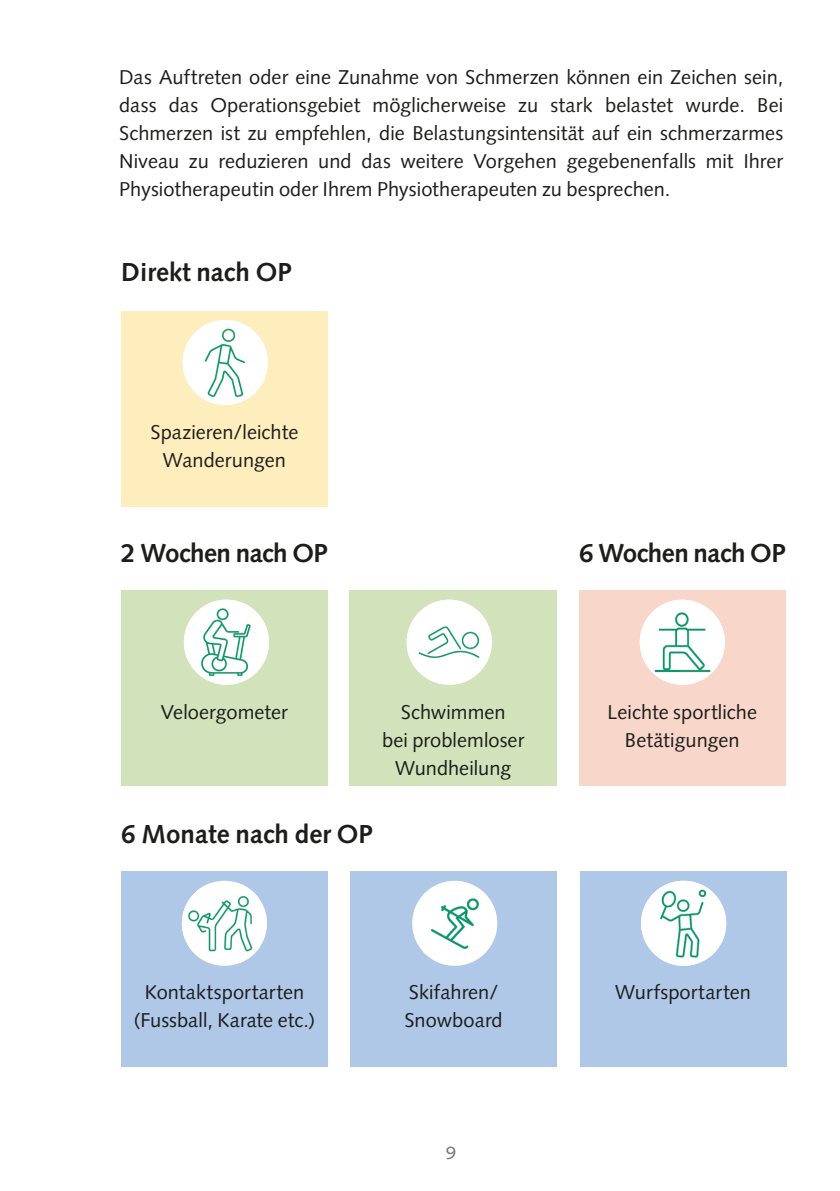
<style>
.page{position:relative;width:840px;height:1191px;background:#fff}
.page>*{position:absolute;margin:0;border:0;box-sizing:border-box;transform-origin:0 0}
.t1{font:700 26px "Syntax LT Pro";color:#1d1d1b}
.t2{font:700 26px "Syntax LT Pro";letter-spacing:-.02em;color:#1d1d1b}
.t3{font:20px/28px "Syntax LT Pro";color:#1d1d1b;text-align:center}
.t4{font:18px "Syntax LT Pro";color:#707070}
</style>
<div class="page">
<div style="left:121px;top:311px;width:206px;height:195px;background:#feedbd"></div>
<img style="left:182px;top:320px;width:86px;height:85px;border-radius:43px">
<div style="left:349px;top:590px;width:207px;height:196px;background:#d2e3bc"></div>
<img style="left:406px;top:599px;width:85px;height:85px;border-radius:43px">
<div style="left:121px;top:590px;width:206px;height:196px;background:#d2e3bc"></div>
<img style="left:184px;top:599px;width:85px;height:85px;border-radius:43px">
<div style="left:579px;top:590px;width:206px;height:196px;background:#f8d6ca"></div>
<img style="left:639px;top:599px;width:85px;height:85px;border-radius:43px">
<div style="left:121px;top:870px;width:206px;height:196px;background:#afc8e8"></div>
<div style="left:350px;top:870px;width:206px;height:196px;background:#afc8e8"></div>
<div style="left:579px;top:870px;width:206px;height:196px;background:#afc8e8"></div>
<svg style="left:182px;top:880px;width:85px;height:85px;background:#e3f1ed"></svg>
<img style="left:182px;top:883px;width:27px;height:36px">
<div style="left:412px;top:880px;width:85px;height:85px;background:#fff;border-radius:50%"></div>
<img style="left:423px;top:892px;width:62px;height:62px">
<img style="left:640px;top:880px;width:85px;height:85px;border-radius:43px">
<p class="t3" style="left:119px;top:63px;width:665px;text-align:justify">Das Auftreten oder eine Zunahme von Schmerzen können ein Zeichen sein, dass das Operationsgebiet möglicherweise zu stark belastet wurde. Bei Schmerzen ist zu empfehlen, die Belastungsintensität auf ein schmerzarmes Niveau zu reduzieren und das weitere Vorgehen gegebenenfalls mit Ihrer Physiotherapeutin oder Ihrem Physiotherapeuten zu besprechen.</p>
<h1 class="t1" style="left:121px;top:257px;width:172px">Direkt nach OP</h1>
<p class="t3" style="left:150px;top:418px;width:149px">Spazieren/leichte<br>Wanderungen</p>
<h1 class="t2" style="left:121px;top:537px;width:208px">2 Wochen nach OP</h1>
<h1 class="t2" style="left:579px;top:538px;width:208px">6 Wochen nach OP</h1>
<p class="t3" style="left:161px;top:698px;width:129px">Veloergometer</p>
<p class="t3" style="left:382px;top:698px;width:144px">Schwimmen<br>bei problemloser<br>Wundheilung</p>
<h1 class="t1" style="left:121px;top:818px;width:253px">6 Monate nach der OP</h1>
<p class="t3" style="left:607px;top:698px;width:151px">Leichte sportliche<br>Betätigungen</p>
<p class="t3" style="left:134px;top:978px;width:183px">Kontaktsportarten (Fussball, Karate etc.)</p>
<p class="t3" style="left:404px;top:978px;width:100px;text-align:left">Skifahren/<br>Snowboard</p>
<p class="t3" style="left:615px;top:978px;width:137px">Wurfsportarten</p>
<p class="t4" style="left:446px;top:1142px;width:12px">9</p>
</div>
